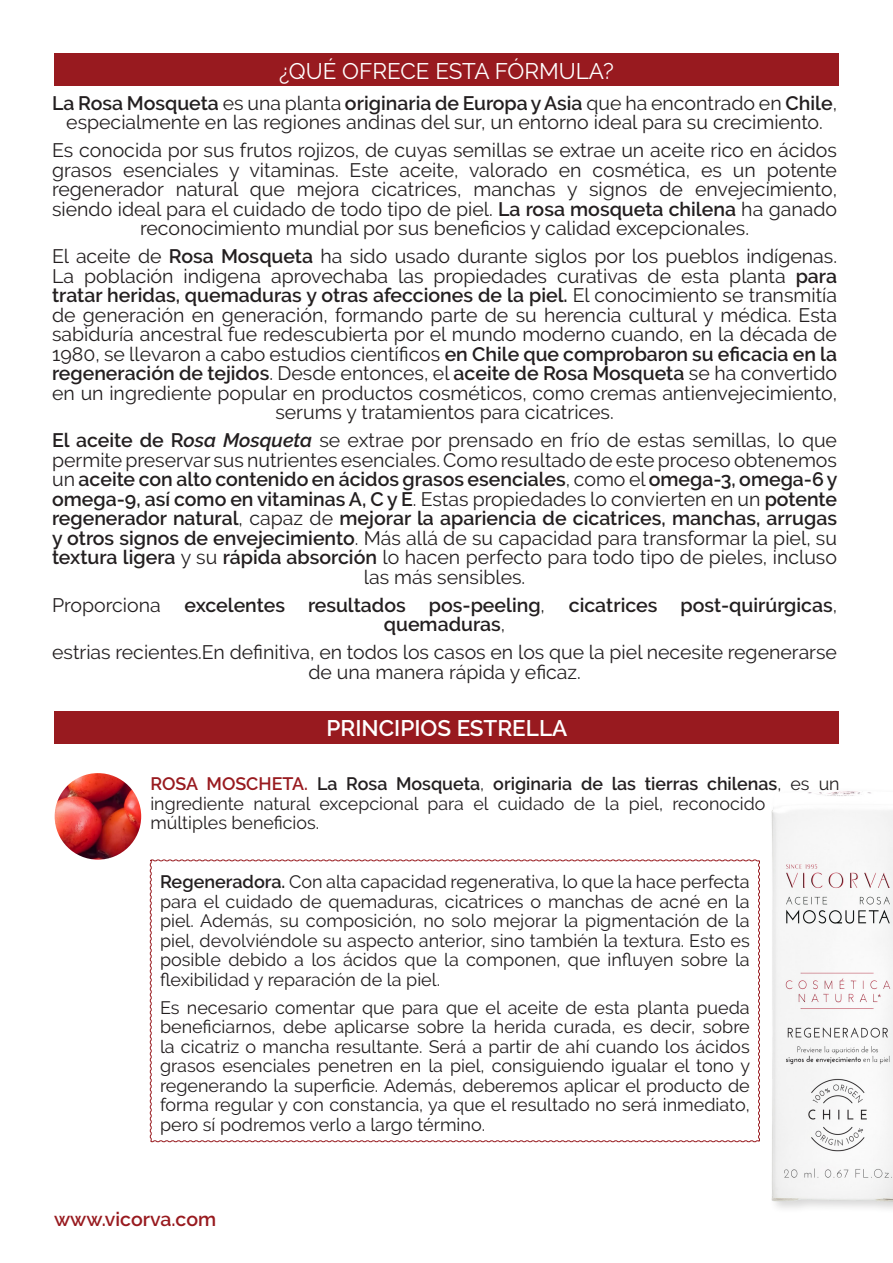
<style>
.page{position:relative;width:893px;height:1263px;background:#fff}
.page>*{position:absolute;margin:0;border:0;box-sizing:border-box;transform-origin:0 0}
.t1{font:22.5px "Raleway";color:#fff}
.t2{font:600 22.5px "Raleway";color:#fff}
.cuerpo_formula{font:19.5px/19.5px "Raleway";color:#231f20;text-align:center}
.cuerpo_formula-2{font:600 19.5px/19.5px "Raleway";color:#231f20;text-align:center}
.t3{font:600 19.5px "Raleway";color:#981a1f}
.t4{font:18px/19.5px "Raleway";color:#231f20;text-align:justify}
.s1{font-weight:600}
.s2{font-weight:600;font-style:italic}
.s3{font-weight:400}
.s4{font-weight:600;color:#981a1f}
</style>
<div class="page">
<div style="left:54px;top:53px;width:785px;height:33px;background:#981a1f"></div>
<div style="left:54px;top:711px;width:785px;height:33px;background:#981a1f"></div>
<svg style="left:149px;top:859px;width:604px;height:283px"></svg>
<img style="left:55px;top:773px;width:86px;height:87px;border-radius:43px">
<img style="left:753px;top:791px;width:140px;height:418px">
<p class="t1" style="left:279px;top:58px;width:336px">¿QUÉ OFRECE ESTA FÓRMULA?</p>
<p class="cuerpo_formula" style="left:52px;top:93px;width:786px"><span class="s1">La Rosa Mosqueta</span> es una planta <span class="s1">originaria de Europa y Asia</span> que ha encontrado en <span class="s1">Chile</span>, especialmente en las regiones andinas del sur, un entorno ideal para su crecimiento.</p>
<p class="cuerpo_formula" style="left:52px;top:140px;width:786px">Es conocida por sus frutos rojizos, de cuyas semillas se extrae un aceite rico en ácidos grasos esenciales y vitaminas. Este aceite, valorado en cosmética, es un potente regenerador natural que mejora cicatrices, manchas y signos de envejecimiento, siendo ideal para el cuidado de todo tipo de piel. <span class="s1">La rosa mosqueta chilena</span> ha ganado reconocimiento mundial por sus beneficios y calidad excepcionales.</p>
<p class="cuerpo_formula" style="left:52px;top:246px;width:786px">El aceite de <span class="s1">Rosa Mosqueta</span> ha sido usado durante siglos por los pueblos indígenas.<br>La población indigena aprovechaba las propiedades curativas de esta planta <span class="s1">para tratar heridas, quemaduras y otras afecciones de la piel.</span> El conocimiento se transmitía de generación en generación, formando parte de su herencia cultural y médica. Esta sabiduría ancestral fue redescubierta por el mundo moderno cuando, en la década de 1980, se llevaron a cabo estudios científicos <span class="s1">en Chile que comprobaron su eficacia en la regeneración de tejidos</span>. Desde entonces, el <span class="s1">aceite de Rosa Mosqueta</span> se ha convertido en un ingrediente popular en productos cosméticos, como cremas antienvejecimiento, serums y tratamientos para cicatrices.</p>
<p class="cuerpo_formula" style="left:52px;top:430px;width:787px"><span class="s1">El aceite de R</span><span class="s2">osa Mosqueta</span> se extrae por prensado en frío de estas semillas, lo que permite preservar sus nutrientes esenciales. Como resultado de este proceso obtenemos un <span class="s1">aceite con alto contenido en ácidos grasos esenciales</span>, como el <span class="s1">omega-3, omega-6 y omega-9, así como en vitaminas A, C y E</span>. Estas propiedades lo convierten en un <span class="s1">potente regenerador natural</span>, capaz de <span class="s1">mejorar la apariencia de cicatrices, manchas, arrugas y otros signos de envejecimiento</span>. Más allá de su capacidad para transformar la piel, su <span class="s1">textura ligera</span> y su <span class="s1">rápida absorción</span> lo hacen perfecto para todo tipo de pieles, incluso las más sensibles.</p>
<p class="cuerpo_formula-2" style="left:52px;top:595px;width:786px"><span class="s3">Proporciona</span> excelentes resultados pos-peeling<span class="s3">,</span> cicatrices post-quirúrgicas<span class="s3">, </span>quemaduras<span class="s3">,</span></p>
<p class="cuerpo_formula" style="left:52px;top:642px;width:786px">estrias recientes.En definitiva, en todos los casos en los que la piel necesite regenerarse de una manera rápida y eficaz.</p>
<p class="t2" style="left:327px;top:715px;width:242px">PRINCIPIOS ESTRELLA</p>
<p class="t4" style="left:150px;top:774px;width:691px"><span class="s4">ROSA MOSCHETA.</span> <span class="s1">La Rosa Mosqueta</span>, <span class="s1">originaria de las tierras chilenas</span>, es un ingrediente natural excepcional para el cuidado de la piel, reconocido por sus múltiples beneficios.</p>
<p class="t4" style="left:160px;top:872px;width:591px"><span class="s1">Regeneradora.</span> Con alta capacidad regenerativa, lo que la hace perfecta para el cuidado de quemaduras, cicatrices o manchas de acné en la piel. Además, su composición, no solo mejorar la pigmentación de la piel, devolviéndole su aspecto anterior, sino también la textura. Esto es posible debido a los ácidos que la componen, que influyen sobre la flexibilidad y reparación de la piel.</p>
<p class="t4" style="left:160px;top:997px;width:592px">Es necesario comentar que para que el aceite de esta planta pueda beneficiarnos, debe aplicarse sobre la herida curada, es decir, sobre la cicatriz o mancha resultante. Será a partir de ahí cuando los ácidos grasos esenciales penetren en la piel, consiguiendo igualar el tono y regenerando la superficie. Además, deberemos aplicar el producto de forma regular y con constancia, ya que el resultado no será inmediato, pero sí podremos verlo a largo término.</p>
<p class="t3" style="left:54px;top:1208px;width:164px">www.vicorva.com</p>
</div>
